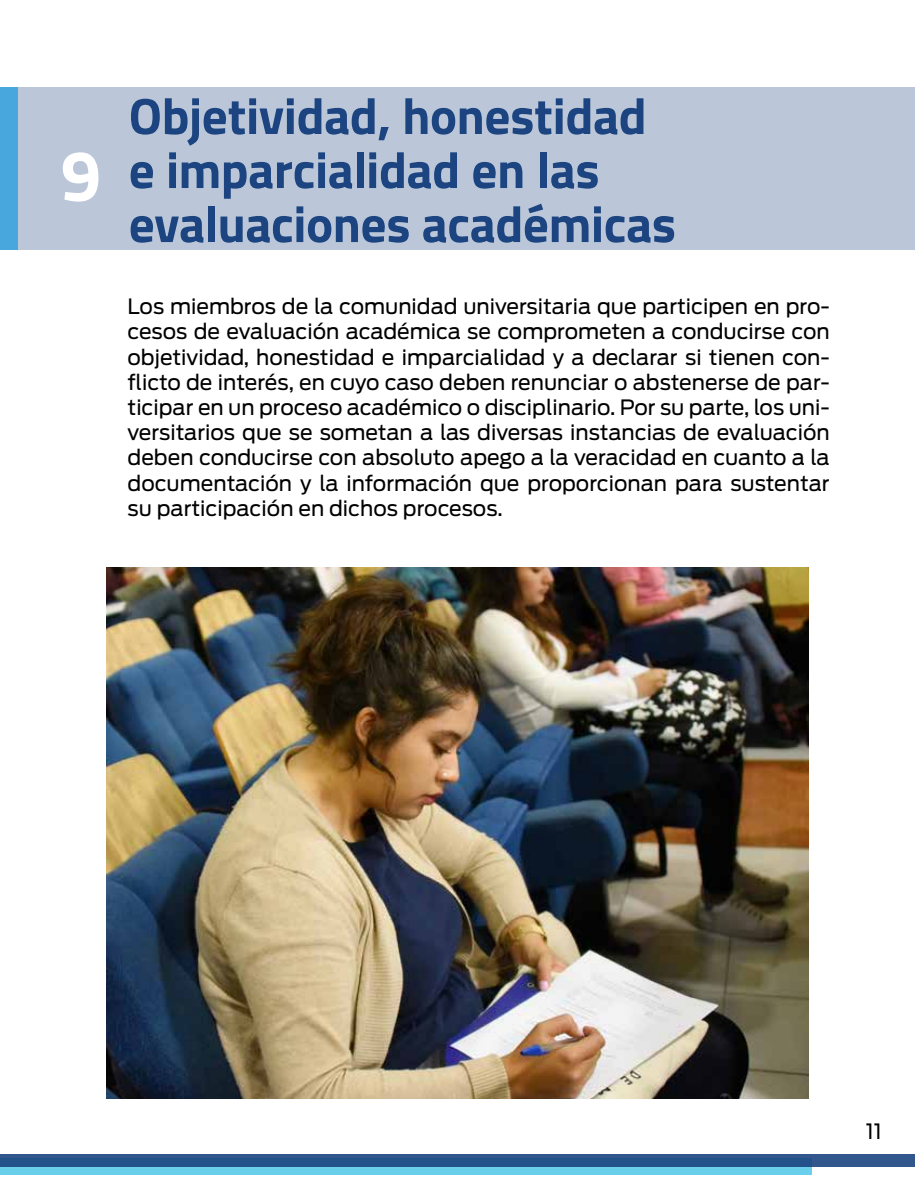
<style>
.page{position:relative;width:915px;height:1191px;background:#fff}
.page>*{position:absolute;margin:0;border:0;box-sizing:border-box;transform-origin:0 0}
.t1{font:700 72px "Cairo";color:#fff}
.t2{font:700 51px/54px "Cairo";letter-spacing:-.01em;color:#1b4480}
.t3{font:21px/25.2px "Antenna";color:#000;text-align:justify}
</style>
<div class="page">
<svg style="left:0;top:1166px;width:811px;height:8px;background:#61bfde"></svg>
<svg style="left:0;top:1154px;width:914px;height:12px;background:#29548a"></svg>
<div style="left:1px;top:87px;width:913px;height:162px;background:#bbc7d9"></div>
<img style="left:106px;top:567px;width:702px;height:531px">
<div style="left:0;top:87px;width:17px;height:162px;background:#48a7dd"></div>
<h1 class="t1" style="left:61px;top:134px;width:42px">9</h1>
<h2 class="t2" style="left:129px;top:89px;width:548px">Objetividad, honestidad e imparcialidad en las evaluaciones académicas</h2>
<p class="t3" style="left:127px;top:294px;width:703px">Los miembros de la comunidad universitaria que participen en pro&shy;cesos de evaluación académica se comprometen a conducirse con objetividad, honestidad e imparcialidad y a declarar si tienen con&shy;flicto de interés, en cuyo caso deben renunciar o abstenerse de par&shy;ticipar en un proceso académico o disciplinario. Por su parte, los uni&shy;versitarios que se sometan a las diversas instancias de evaluación deben conducirse con absoluto apego a la veracidad en cuanto a la documentación y la información que proporcionan para sustentar su participación en dichos procesos.</p>
<p class="t3" style="left:865px;top:1119px;width:18px">11</p>
</div>
